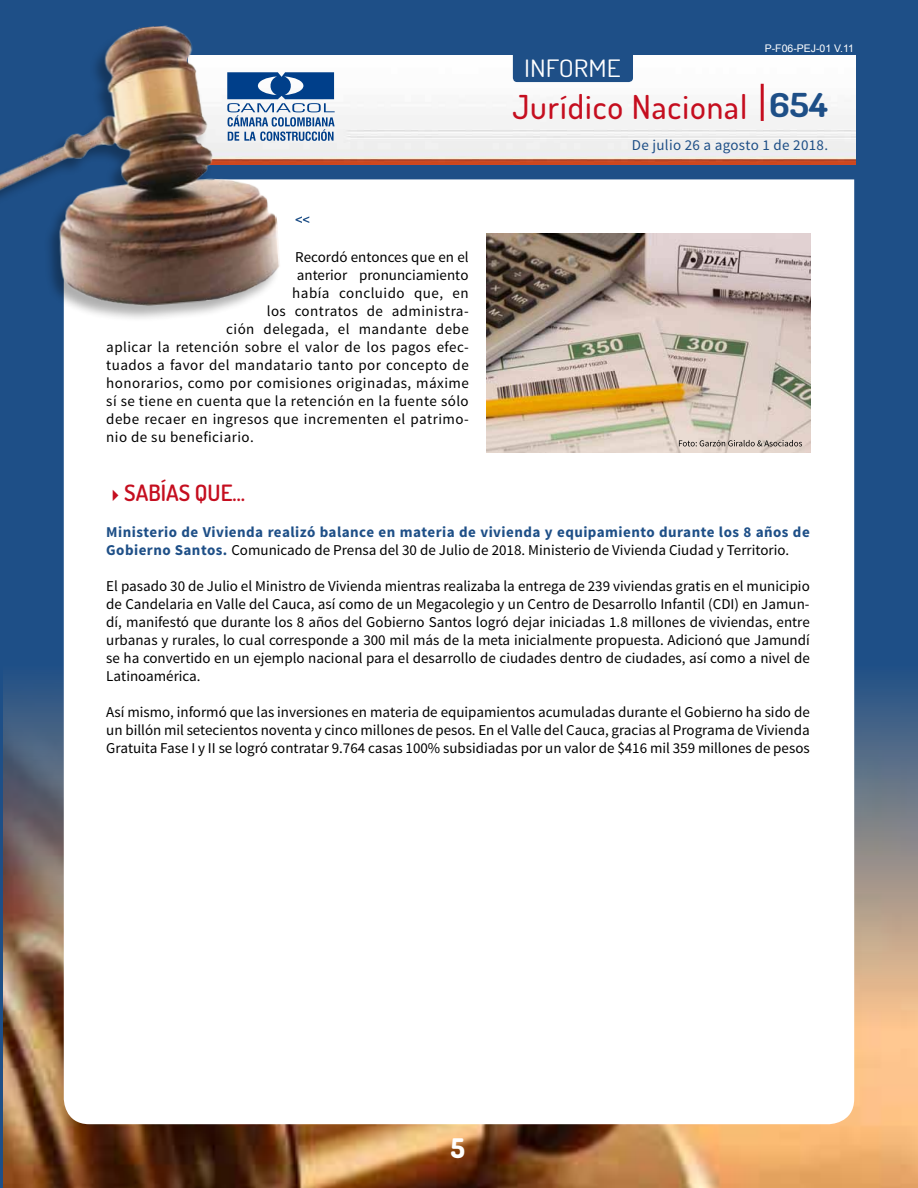
<style>
.page{position:relative;width:918px;height:1188px;background:#1e4f87}
.page>*{position:absolute;margin:0;border:0;box-sizing:border-box;transform-origin:0 0}
.t1{font:500 33px "Dosis";letter-spacing:.03em;color:#c50e1f}
.t2{font:800 27px "Dosis";color:#fff}
.t3{font:24px "Dosis";color:#fff;scale:1.14 1}
.t4{font:600 22.5px "Dosis";color:#c50e1f}
.t5{font:15px/18px "Source Sans Pro";letter-spacing:.03em;color:#000;text-align:justify}
.t6{font:700 15px/18px "Source Sans Pro";letter-spacing:.03em;color:#1e4f87}
.t7{font:15px "Source Sans Pro";color:#000}
.t8{font:15px "Source Sans Pro";letter-spacing:.02em;color:#1e4f87}
.t9{font:10.5px "Arial";color:#fff}
.s1{font-weight:700;color:#1e4f87}
.s2{font-weight:400;color:#000}
</style>
<div class="page">
<img style="left:4px;top:665px;width:914px;height:523px">
<div style="left:64px;top:179px;width:790px;height:945px;background:#fff"></div>
<img style="left:282px;top:55px;width:574px;height:109px">
<div style="left:513px;top:37px;width:120px;height:45px;background:#1e4f87;border-radius:4px"></div>
<hr style="left:761px;top:84px;width:3px;height:37px;background:#c50e1f">
<div style="left:0;top:26px;width:280px;height:297px;background:#000;opacity:.32"></div>
<img style="left:0;top:25px;width:282px;height:291px">
<svg style="left:227px;top:72px;width:108px;height:69px;background:#7999bf"></svg>
<svg style="left:296px;top:216px;width:13px;height:7px"></svg>
<img style="left:486px;top:233px;width:324px;height:219px">
<svg style="left:679px;top:440px;width:123px;height:6px"></svg>
<h3 class="t3" style="left:524px;top:53px;width:86px">INFORME</h3>
<p class="t9" style="left:765px;top:42px;width:91px">P-F06-PEJ-01 V.11</p>
<h1 class="t1" style="left:512px;top:85px;width:317px">Jurídico Nacional <span class="s1">654</span></h1>
<p class="t8" style="left:632px;top:136px;width:198px">De julio 26 a agosto 1 de 2018.</p>
<p class="t7" style="left:295px;top:248px;width:175px">Recordó entonces que en el</p>
<p class="t7" style="left:297px;top:266px;width:173px">anterior pronunciamiento</p>
<p class="t5" style="left:292px;top:285px;width:178px">había concluido que, en</p>
<p class="t5" style="left:267px;top:303px;width:203px">los contratos de administra-</p>
<p class="t5" style="left:226px;top:321px;width:244px">ción delegada, el mandante debe</p>
<p class="t5" style="left:106px;top:339px;width:364px">aplicar la retención sobre el valor de los pagos efec-</p>
<p class="t5" style="left:106px;top:357px;width:364px">tuados a favor del mandatario tanto por concepto de</p>
<p class="t5" style="left:106px;top:375px;width:364px">honorarios, como por comisiones originadas, máxime</p>
<p class="t5" style="left:106px;top:393px;width:364px">sí se tiene en cuenta que la retención en la fuente sólo</p>
<p class="t5" style="left:106px;top:411px;width:364px">debe recaer en ingresos que incrementen el patrimo-</p>
<p class="t5" style="left:106px;top:429px;width:149px">nio de su beneficiario.</p>
<h3 class="t4" style="left:106px;top:478px;width:140px">✔SABÍAS QUE…</h3>
<p class="t6" style="left:106px;top:523px;width:705px">Ministerio de Vivienda realizó balance en materia de vivienda y equipamiento durante los 8 años de<br>Gobierno Santos. <span class="s2">Comunicado de Prensa del 30 de Julio de 2018. Ministerio de Vivienda Ciudad y Territorio.</span></p>
<p class="t5" style="left:106px;top:577px;width:705px">El pasado 30 de Julio el Ministro de Vivienda mientras realizaba la entrega de 239 viviendas gratis en el municipio de Candelaria en Valle del Cauca, así como de un Megacolegio y un Centro de Desarrollo Infantil (CDI) en Jamun&shy;dí, manifestó que durante los 8 años del Gobierno Santos logró dejar iniciadas 1.8 millones de viviendas, entre urbanas y rurales, lo cual corresponde a 300 mil más de la meta inicialmente propuesta. Adicionó que Jamundí se ha convertido en un ejemplo nacional para el desarrollo de ciudades dentro de ciudades, así como a nivel de Latinoamérica.</p>
<p class="t5" style="left:106px;top:703px;width:705px">Así mismo, informó que las inversiones en materia de equipamientos acumuladas durante el Gobierno ha sido de un billón mil setecientos noventa y cinco millones de pesos. En el Valle del Cauca, gracias al Programa de Vivienda Gratuita Fase I y II se logró contratar 9.764 casas 100% subsidiadas por un valor de $416 mil 359 millones de pesos</p>
<h2 class="t2" style="left:451px;top:1131px;width:16px">5</h2>
</div>
